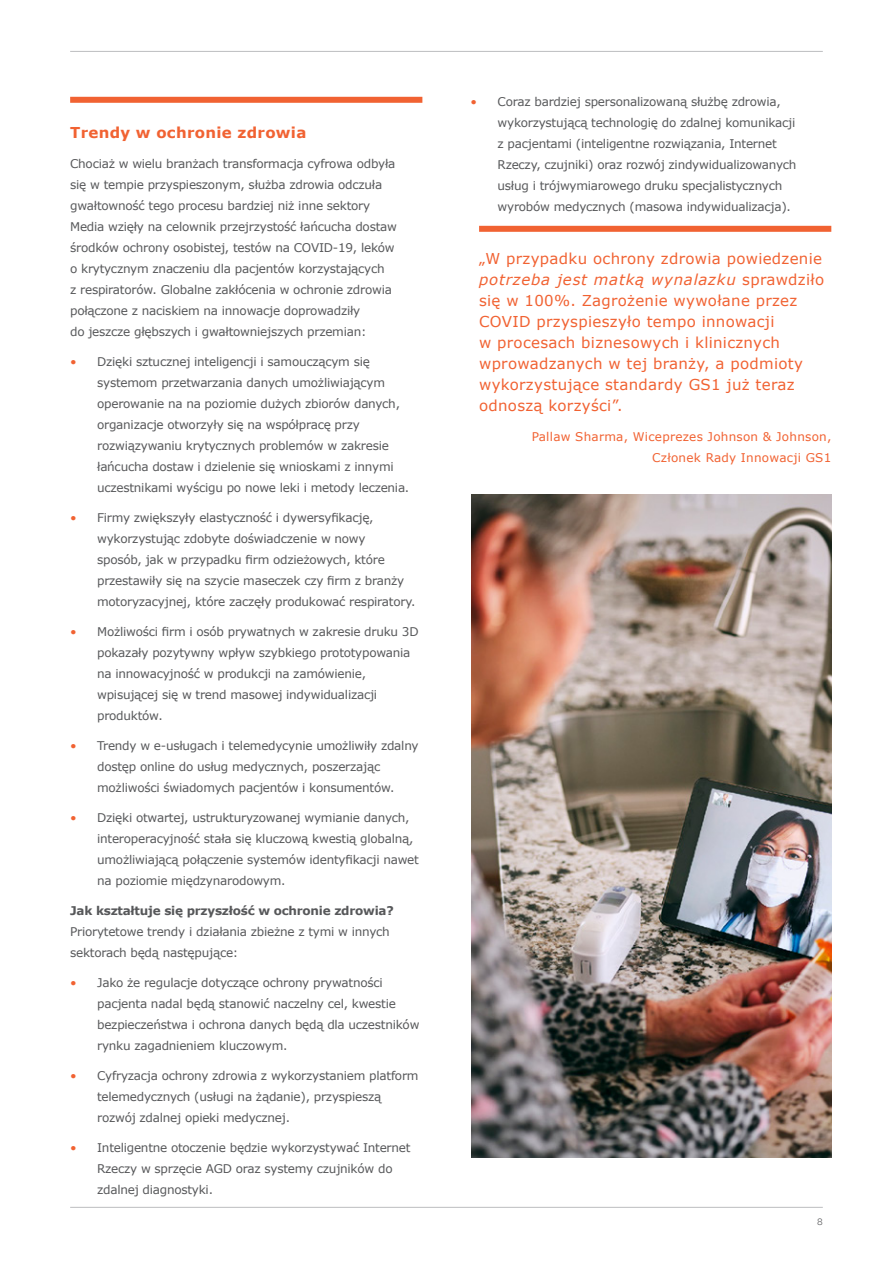
<style>
.page{position:relative;width:893px;height:1263px;background:#fff}
.page>*{position:absolute;margin:0;border:0;box-sizing:border-box;transform-origin:0 0}
._2_Cover_Title_1__34{font:15px/21px "Verdana";letter-spacing:.02em;color:#f16232}
._2_Cover_Title_1__34-2{font:700 15px "Verdana";letter-spacing:.02em;color:#f16232}
._2_Cover_Title_1__34-3{font:12px/21px "Verdana";letter-spacing:-.02em;color:#57585a}
._2_Cover_Title_1__34-4{font:12px/21px "Verdana";letter-spacing:.02em;color:#f16232;text-align:right}
.t1{font:9px "Gotham Office";color:#57585a}
.s1{color:#f16232}
.s2{font-weight:700}
.s3{font-style:italic}
</style>
<div class="page">
<hr style="left:70px;top:1207px;width:753px;height:1px;background:#bcbdc0">
<hr style="left:70px;top:51px;width:753px;height:1px;background:#bcbdc0">
<div style="left:70px;top:97px;width:352px;height:6px;background:#f16232"></div>
<div style="left:479px;top:226px;width:352px;height:6px;background:#f16232"></div>
<img style="left:471px;top:494px;width:360px;height:663px">
<p class="_2_Cover_Title_1__34-2" style="left:70px;top:122px;width:238px">Trendy w ochronie zdrowia</p>
<p class="_2_Cover_Title_1__34-3" style="left:70px;top:153px;width:328px">Chociaż w wielu branżach transformacja cyfrowa odbyła się w tempie przyspieszonym, służba zdrowia odczuła gwałtowność tego procesu bardziej niż inne sektory Media wzięły na celownik przejrzystość łańcucha dostaw środków ochrony osobistej, testów na COVID-19, leków o krytycznym znaczeniu dla pacjentów korzystających<br>z respiratorów. Globalne zakłócenia w ochronie zdrowia połączone z naciskiem na innowacje doprowadziły<br>do jeszcze głębszych i gwałtowniejszych przemian:</p>
<p class="_2_Cover_Title_1__34-3" style="left:97px;top:351px;width:314px;text-indent:-27px"><span class="s1">•</span> Dzięki sztucznej inteligencji i samouczącym się systemom przetwarzania danych umożliwiającym operowanie na na poziomie dużych zbiorów danych, organizacje otworzyły się na współpracę przy rozwiązywaniu krytycznych problemów w zakresie łańcucha dostaw i dzielenie się wnioskami z innymi uczestnikami wyścigu po nowe leki i metody leczenia.</p>
<p class="_2_Cover_Title_1__34-3" style="left:97px;top:507px;width:320px;text-indent:-27px"><span class="s1">•</span> Firmy zwiększyły elastyczność i dywersyfikację, wykorzystując zdobyte doświadczenie w nowy<br>sposób, jak w przypadku firm odzieżowych, które przestawiły się na szycie maseczek czy firm z branży motoryzacyjnej, które zaczęły produkować respiratory.</p>
<p class="_2_Cover_Title_1__34-3" style="left:97px;top:621px;width:323px;text-indent:-27px"><span class="s1">•</span> Możliwości firm i osób prywatnych w zakresie druku 3D pokazały pozytywny wpływ szybkiego prototypowania na innowacyjność w produkcji na zamówienie, wpisującej się w trend masowej indywidualizacji produktów.</p>
<p class="_2_Cover_Title_1__34-3" style="left:97px;top:735px;width:323px;text-indent:-27px"><span class="s1">•</span> Trendy w e-usługach i telemedycynie umożliwiły zdalny dostęp online do usług medycznych, poszerzając możliwości świadomych pacjentów i konsumentów.</p>
<p class="_2_Cover_Title_1__34-3" style="left:97px;top:807px;width:323px;text-indent:-27px"><span class="s1">•</span> Dzięki otwartej, ustrukturyzowanej wymianie danych, interoperacyjność stała się kluczową kwestią globalną, umożliwiającą połączenie systemów identyfikacji nawet na poziomie międzynarodowym.</p>
<p class="_2_Cover_Title_1__34-3" style="left:70px;top:900px;width:325px"><span class="s2">Jak kształtuje się przyszłość w ochronie zdrowia?<br></span>Priorytetowe trendy i działania zbieżne z tymi w innych sektorach będą następujące:</p>
<p class="_2_Cover_Title_1__34-3" style="left:97px;top:972px;width:324px;text-indent:-27px"><span class="s1">•</span> Jako że regulacje dotyczące ochrony prywatności pacjenta nadal będą stanowić naczelny cel, kwestie bezpieczeństwa i ochrona danych będą dla uczestników rynku zagadnieniem kluczowym.</p>
<p class="_2_Cover_Title_1__34-3" style="left:97px;top:1065px;width:323px;text-indent:-27px"><span class="s1">•</span> Cyfryzacja ochrony zdrowia z wykorzystaniem platform telemedycznych (usługi na żądanie), przyspieszą rozwój zdalnej opieki medycznej.</p>
<p class="_2_Cover_Title_1__34-3" style="left:97px;top:1137px;width:315px;text-indent:-27px"><span class="s1">•</span> Inteligentne otoczenie będzie wykorzystywać Internet<br>Rzeczy w sprzęcie AGD oraz systemy czujników do zdalnej diagnostyki.</p>
<p class="_2_Cover_Title_1__34-3" style="left:498px;top:91px;width:300px;text-indent:-27px"><span class="s1">•</span> Coraz bardziej spersonalizowaną służbę zdrowia, wykorzystującą technologię do zdalnej komunikacji z pacjentami (inteligentne rozwiązania, Internet Rzeczy, czujniki) oraz rozwój zindywidualizowanych usług i trójwymiarowego druku specjalistycznych wyrobów medycznych (masowa indywidualizacja).</p>
<p class="_2_Cover_Title_1__34" style="left:479px;top:248px;width:347px">„W przypadku ochrony zdrowia powiedzenie <span class="s3">potrzeba jest matką wynalazku</span> sprawdziło się w 100%. Zagrożenie wywołane przez COVID przyspieszyło tempo innowacji<br>w procesach biznesowych i klinicznych wprowadzanych w tej branży, a podmioty wykorzystujące standardy GS1 już teraz odnoszą korzyści”.</p>
<p class="_2_Cover_Title_1__34-4" style="left:532px;top:426px;width:301px">Pallaw Sharma, Wiceprezes Johnson &amp; Johnson,<br>Członek Rady Innowacji GS1</p>
<p class="t1" style="left:817px;top:1215px;width:7px">8</p>
</div>
